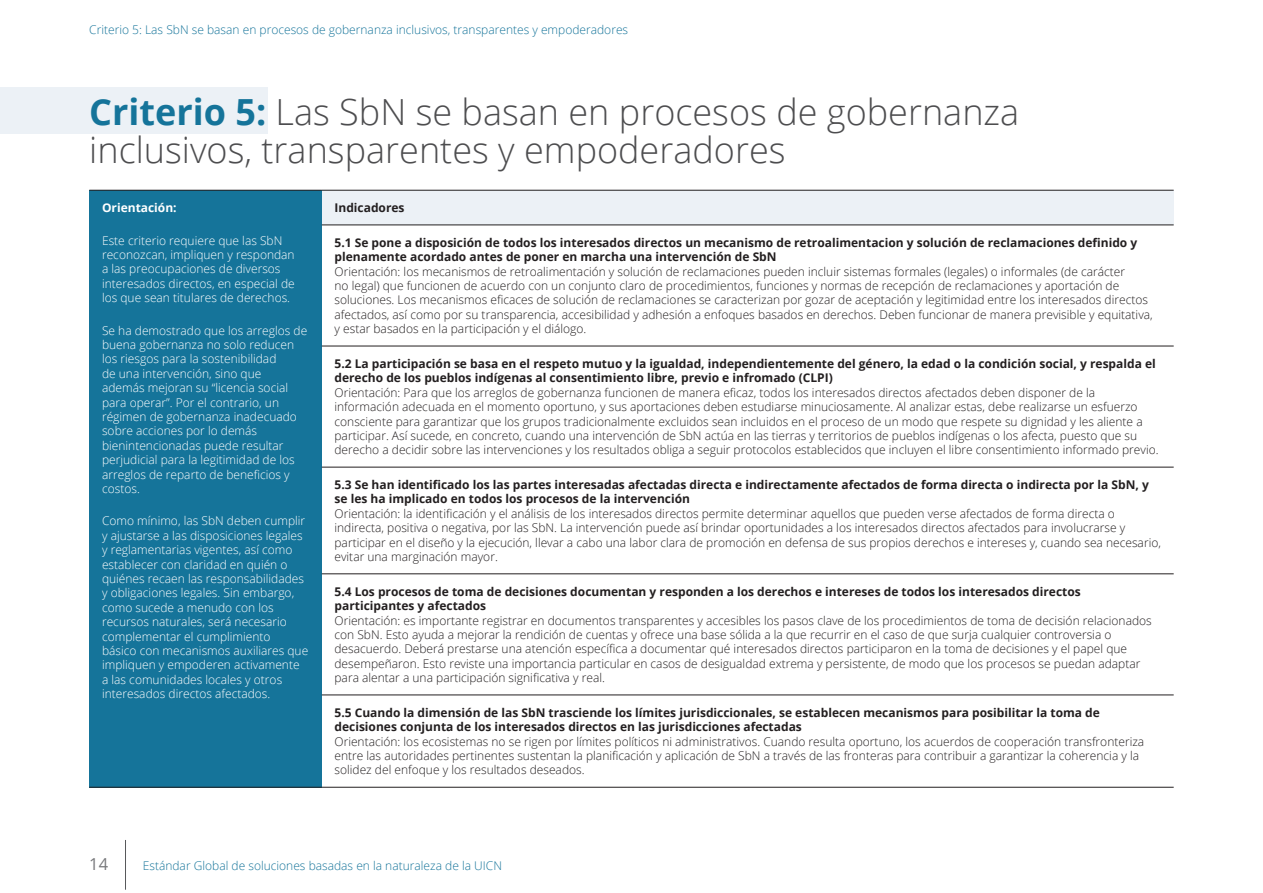
<style>
.page{position:relative;width:1263px;height:893px;background:#fff}
.page>*{position:absolute;margin:0;border:0;box-sizing:border-box;transform-origin:0 0}
.t1{font:300 36px/37.5px "Open Sans";color:#4d4d4f}
.t2{font:16.5px "Open Sans";color:#77787b}
.t3{font:300 12px/14.4px "Open Sans";color:#231f20}
.t4{font:300 12px/14.4px "Open Sans";color:#fff}
.t5{font:700 12px/14.4px "Open Sans";color:#231f20}
.t6{font:300 12px "Open Sans";color:#15749a}
.t7{font:700 12px "Open Sans";color:#fff}
.s1{font-weight:700;color:#15749a}
</style>
<div class="page">
<hr style="left:125px;top:840px;width:1px;height:50px;background:#58595b">
<div style="left:0;top:88px;width:268px;height:46px;background:#ecf1f6"></div>
<div style="left:89px;top:190px;width:233px;height:597px;background:#15749a"></div>
<div style="left:322px;top:190px;width:852px;height:35px;background:#ecf1f6"></div>
<hr style="left:322px;top:225px;width:852px;height:1px;background:#231f20">
<hr style="left:322px;top:346px;width:852px;height:1px;background:#231f20">
<hr style="left:322px;top:467px;width:852px;height:1px;background:#231f20">
<hr style="left:322px;top:574px;width:852px;height:1px;background:#231f20">
<hr style="left:322px;top:695px;width:852px;height:1px;background:#231f20">
<hr style="left:322px;top:190px;width:852px;height:1px;background:#231f20">
<hr style="left:322px;top:787px;width:852px;height:1px;background:#231f20">
<hr style="left:89px;top:190px;width:233px;height:1px;background:#231f20">
<hr style="left:89px;top:787px;width:233px;height:1px;background:#231f20">
<p class="t6" style="left:89px;top:21px;width:540px">Criterio 5: Las SbN se basan en procesos de gobernanza inclusivos, transparentes y empoderadores</p>
<h1 class="t1" style="left:89px;top:92px;width:931px"><span class="s1">Criterio 5:</span> Las SbN se basan en procesos de gobernanza inclusivos, transparentes y empoderadores</h1>
<p class="t7" style="left:102px;top:199px;width:76px">Orientación:</p>
<p class="t4" style="left:102px;top:233px;width:194px">Este criterio requiere que las SbN reconozcan, impliquen y respondan a las preocupaciones de diversos interesados directos, en especial de los que sean titulares de derechos.</p>
<p class="t4" style="left:102px;top:323px;width:207px">Se ha demostrado que los arreglos de buena gobernanza no solo reducen los riesgos para la sostenibilidad<br>de una intervención, sino que<br>además mejoran su “licencia social para operar”. Por el contrario, un régimen de gobernanza inadecuado sobre acciones por lo demás bienintencionadas puede resultar perjudicial para la legitimidad de los arreglos de reparto de beneficios y costos.</p>
<p class="t4" style="left:102px;top:513px;width:208px">Como mínimo, las SbN deben cumplir y ajustarse a las disposiciones legales y reglamentarias vigentes, así como establecer con claridad en quién o quiénes recaen las responsabilidades y obligaciones legales. Sin embargo, como sucede a menudo con los recursos naturales, será necesario complementar el cumplimiento<br>básico con mecanismos auxiliares que impliquen y empoderen activamente a las comunidades locales y otros interesados directos afectados.</p>
<p class="t5" style="left:334px;top:200px;width:72px">Indicadores</p>
<p class="t5" style="left:334px;top:235px;width:804px">5.1 Se pone a disposición de todos los interesados directos un mecanismo de retroalimentacion y solución de reclamaciones definido y plenamente acordado antes de poner en marcha una intervención de SbN</p>
<p class="t3" style="left:334px;top:264px;width:820px">Orientación: los mecanismos de retroalimentación y solución de reclamaciones pueden incluir sistemas formales (legales) o informales (de carácter<br>no legal) que funcionen de acuerdo con un conjunto claro de procedimientos, funciones y normas de recepción de reclamaciones y aportación de soluciones. Los mecanismos eficaces de solución de reclamaciones se caracterizan por gozar de aceptación y legitimidad entre los interesados directos afectados, así como por su transparencia, accesibilidad y adhesión a enfoques basados en derechos. Deben funcionar de manera previsible y equitativa, y estar basados en la participación y el diálogo.</p>
<p class="t5" style="left:334px;top:356px;width:823px">5.2 La participación se basa en el respeto mutuo y la igualdad, independientemente del género, la edad o la condición social, y respalda el derecho de los pueblos indígenas al consentimiento libre, previo e infromado (CLPI)</p>
<p class="t3" style="left:334px;top:385px;width:826px">Orientación: Para que los arreglos de gobernanza funcionen de manera eficaz, todos los interesados directos afectados deben disponer de la información adecuada en el momento oportuno, y sus aportaciones deben estudiarse minuciosamente. Al analizar estas, debe realizarse un esfuerzo consciente para garantizar que los grupos tradicionalmente excluidos sean incluidos en el proceso de un modo que respete su dignidad y les aliente a participar. Así sucede, en concreto, cuando una intervención de SbN actúa en las tierras y territorios de pueblos indígenas o los afecta, puesto que su derecho a decidir sobre las intervenciones y los resultados obliga a seguir protocolos establecidos que incluyen el libre consentimiento informado previo.</p>
<p class="t5" style="left:334px;top:477px;width:816px">5.3 Se han identificado los las partes interesadas afectadas directa e indirectamente afectados de forma directa o indirecta por la SbN, y se les ha implicado en todos los procesos de la intervención</p>
<p class="t3" style="left:334px;top:506px;width:828px">Orientación: la identificación y el análisis de los interesados directos permite determinar aquellos que pueden verse afectados de forma directa o indirecta, positiva o negativa, por las SbN. La intervención puede así brindar oportunidades a los interesados directos afectados para involucrarse y participar en el diseño y la ejecución, llevar a cabo una labor clara de promoción en defensa de sus propios derechos e intereses y, cuando sea necesario, evitar una marginación mayor.</p>
<p class="t5" style="left:334px;top:584px;width:748px">5.4 Los procesos de toma de decisiones documentan y responden a los derechos e intereses de todos los interesados directos participantes y afectados</p>
<p class="t3" style="left:334px;top:613px;width:819px">Orientación: es importante registrar en documentos transparentes y accesibles los pasos clave de los procedimientos de toma de decisión relacionados con SbN. Esto ayuda a mejorar la rendición de cuentas y ofrece una base sólida a la que recurrir en el caso de que surja cualquier controversia o desacuerdo. Deberá prestarse una atención específica a documentar qué interesados directos participaron en la toma de decisiones y el papel que desempeñaron. Esto reviste una importancia particular en casos de desigualdad extrema y persistente, de modo que los procesos se puedan adaptar para alentar a una participación significativa y real.</p>
<p class="t5" style="left:334px;top:705px;width:767px">5.5 Cuando la dimensión de las SbN trasciende los límites jurisdiccionales, se establecen mecanismos para posibilitar la toma de decisiones conjunta de los interesados directos en las jurisdicciones afectadas</p>
<p class="t3" style="left:334px;top:734px;width:811px">Orientación: los ecosistemas no se rigen por límites políticos ni administrativos. Cuando resulta oportuno, los acuerdos de cooperación transfronteriza entre las autoridades pertinentes sustentan la planificación y aplicación de SbN a través de las fronteras para contribuir a garantizar la coherencia y la solidez del enfoque y los resultados deseados.</p>
<h2 class="t2" style="left:89px;top:853px;width:20px">14</h2>
<p class="t6" style="left:143px;top:858px;width:361px">Estándar Global de soluciones basadas en la naturaleza de la UICN</p>
</div>
